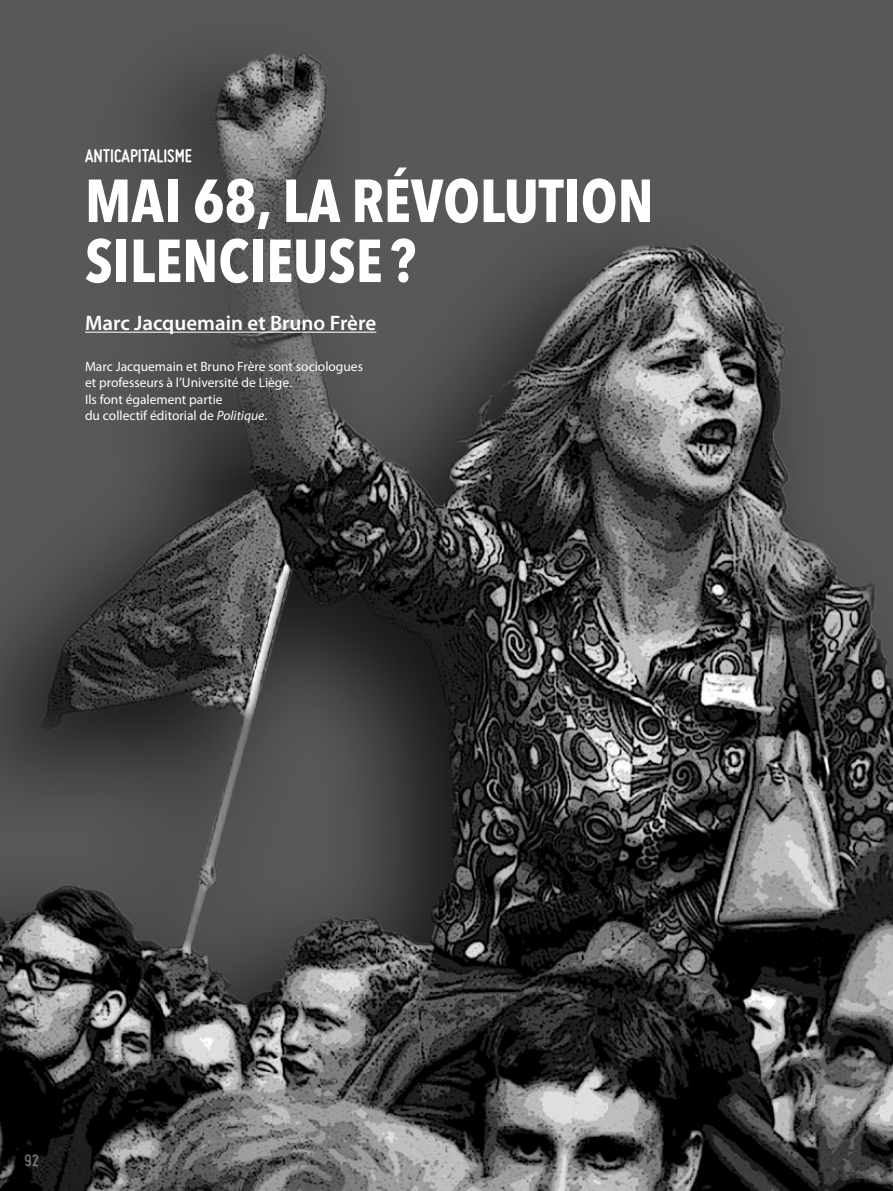
<style>
.page{position:relative;width:893px;height:1191px;background:#fff}
.page>*{position:absolute;margin:0;border:0;box-sizing:border-box;transform-origin:0 0}
.t1{font:700 60px/60px "Avenir Next Condensed";color:#fff}
.t2{font:600 21px "Myriad Pro";color:#fff}
.t3{font:700 19.5px "Miso";color:#fff}
.t4{font:700 18px "Miso";color:#b1b3b4}
.t5{font:13.5px/16.5px "Myriad Pro";color:#fff}
.s1{font-style:italic}
</style>
<div class="page">
<img style="left:0;top:0;width:893px;height:1191px">
<svg style="left:0;top:87px;width:399px;height:403px;background:#545456"></svg>
<hr style="left:85px;top:332px;width:291px;height:1px;background:#fff">
<h3 class="t3" style="left:85px;top:145px;width:109px">ANTICAPITALISME</h3>
<h1 class="t1" style="left:85px;top:171px;width:570px">MAI 68, LA RÉVOLUTION<br>SILENCIEUSE ?</h1>
<h2 class="t2" style="left:85px;top:310px;width:293px">Marc Jacquemain et Bruno Frère</h2>
<p class="t5" style="left:85px;top:357px;width:279px">Marc Jacquemain et Bruno Frère sont sociologues et professeurs à l’Université de Liège.<br>Ils font également partie<br>du collectif éditorial de <span class="s1">Politique</span>.</p>
<h3 class="t4" style="left:24px;top:1150px;width:16px">92</h3>
</div>
